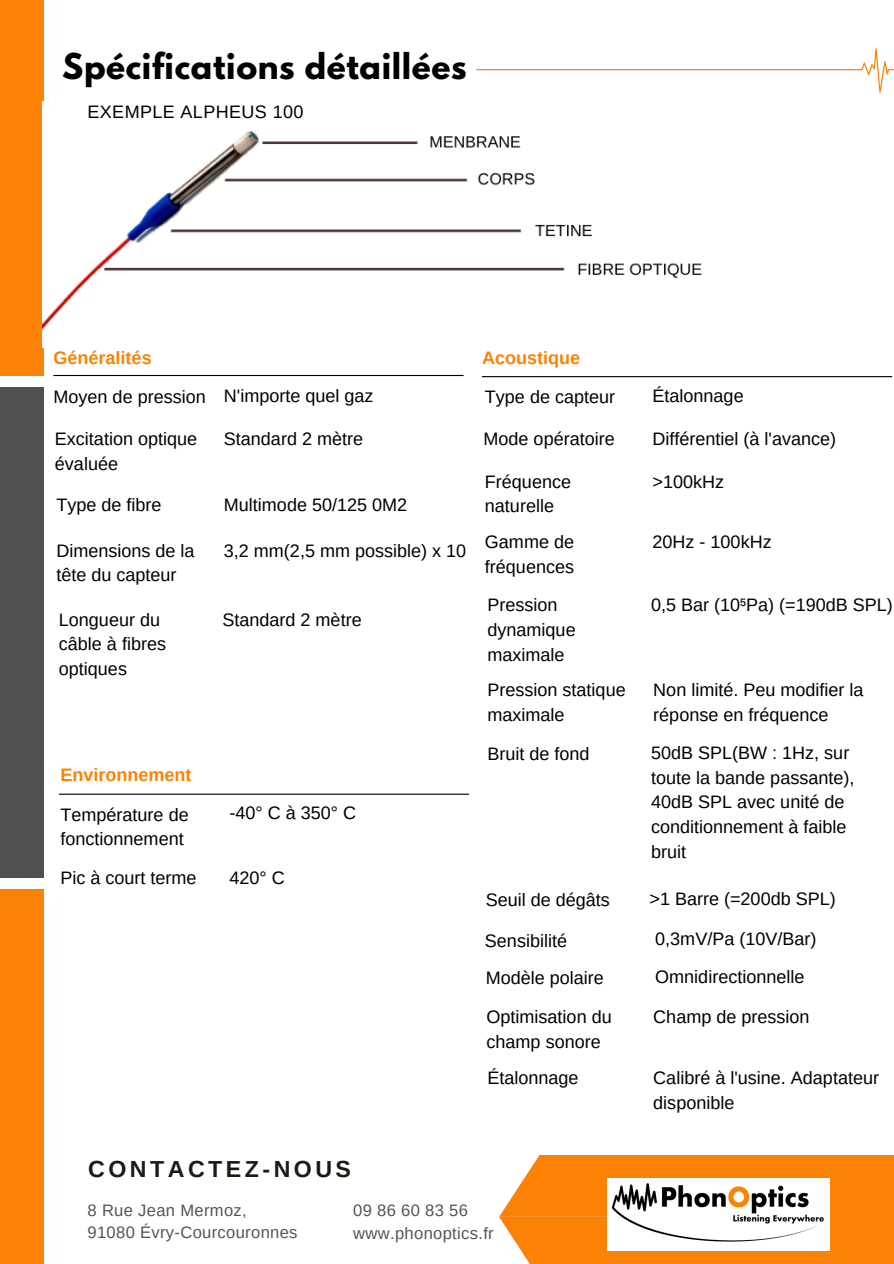
<style>
.page{position:relative;width:894px;height:1264px;background:#fff}
.page>*{position:absolute;margin:0;border:0;box-sizing:border-box;transform-origin:0 0}
.t1{font:700 31.5px "League Spartan";letter-spacing:.02em;color:#000}
.t2{font:700 23.25px "Arimo";letter-spacing:.15em;color:#1f1913}
.t3{font:18px/24.8px "Arimo";color:#000}
.t4{font:700 18px "Arimo";color:#fc8205}
.t5{font:18px "Arimo";letter-spacing:.02em;color:#000}
.t6{font:16.5px "Arimo";letter-spacing:.02em;color:#545454}
</style>
<div class="page">
<div style="left:0;top:889px;width:43px;height:374px;background:#fc8205"></div>
<div style="left:0;top:387px;width:43px;height:490px;background:#515151"></div>
<div style="left:0;top:0;width:43px;height:375px;background:#fc8205"></div>
<div style="left:692px;top:1155px;width:201px;height:108px;background:#fc8205"></div>
<svg style="left:499px;top:1155px;width:195px;height:108px;background:#fc9429"></svg>
<img style="left:607px;top:1177px;width:222px;height:73px">
<img style="left:43px;top:131px;width:659px;height:198px">
<svg style="left:476px;top:48px;width:417px;height:45px"></svg>
<hr style="left:53px;top:375px;width:410px;height:1px;background:#000">
<hr style="left:59px;top:793px;width:410px;height:1px;background:#000">
<hr style="left:482px;top:376px;width:409px;height:1px;background:#000">
<p class="t1" style="left:62px;top:51px;width:406px">Spécifications détaillées</p>
<p class="t5" style="left:87px;top:102px;width:217px">EXEMPLE ALPHEUS 100</p>
<p class="t4" style="left:54px;top:347px;width:100px">Généralités</p>
<p class="t3" style="left:54px;top:384px;width:154px">Moyen de pression</p>
<p class="t3" style="left:224px;top:383px;width:151px">N'importe quel gaz</p>
<p class="t3" style="left:55px;top:426px;width:144px">Excitation optique</p>
<p class="t3" style="left:55px;top:451px;width:65px">évaluée</p>
<p class="t3" style="left:224px;top:426px;width:141px">Standard 2 mètre</p>
<p class="t3" style="left:56px;top:492px;width:107px">Type de fibre</p>
<p class="t3" style="left:224px;top:492px;width:185px">Multimode 50/125 0M2</p>
<p class="t3" style="left:56px;top:538px;width:140px">Dimensions de la</p>
<p class="t3" style="left:56px;top:563px;width:122px">tête du capteur</p>
<p class="t3" style="left:224px;top:538px;width:244px">3,2 mm(2,5 mm possible) x 10</p>
<p class="t3" style="left:59px;top:607px;width:109px">Longueur du câble à fibres optiques</p>
<p class="t3" style="left:222px;top:607px;width:141px">Standard 2 mètre</p>
<p class="t4" style="left:60px;top:765px;width:133px">Environnement</p>
<p class="t3" style="left:60px;top:802px;width:130px">Température de</p>
<p class="t3" style="left:60px;top:826px;width:125px">fonctionnement</p>
<p class="t3" style="left:229px;top:800px;width:128px">-40° C à 350° C</p>
<p class="t3" style="left:60px;top:865px;width:138px">Pic à court terme</p>
<p class="t3" style="left:229px;top:865px;width:57px">420° C</p>
<p class="t4" style="left:482px;top:347px;width:100px">Acoustique</p>
<p class="t3" style="left:485px;top:384px;width:132px">Type de capteur</p>
<p class="t3" style="left:652px;top:383px;width:93px">Étalonnage</p>
<p class="t3" style="left:483px;top:426px;width:133px">Mode opératoire</p>
<p class="t3" style="left:652px;top:426px;width:185px">Différentiel (à l'avance)</p>
<p class="t3" style="left:485px;top:469px;width:88px">Fréquence</p>
<p class="t3" style="left:485px;top:494px;width:71px">naturelle</p>
<p class="t3" style="left:652px;top:469px;width:73px">&gt;100kHz</p>
<p class="t3" style="left:485px;top:529px;width:91px">Gamme de</p>
<p class="t3" style="left:485px;top:554px;width:91px">fréquences</p>
<p class="t3" style="left:652px;top:529px;width:121px">20Hz - 100kHz</p>
<p class="t3" style="left:487px;top:593px;width:90px">Pression dynamique maximale</p>
<p class="t3" style="left:651px;top:593px;width:243px">0,5 Bar (10⁵Pa) (=190dB SPL)</p>
<p class="t3" style="left:487px;top:677px;width:140px">Pression statique</p>
<p class="t3" style="left:487px;top:702px;width:79px">maximale</p>
<p class="t3" style="left:653px;top:677px;width:212px">Non limité. Peu modifier la réponse en fréquence</p>
<p class="t3" style="left:487px;top:741px;width:104px">Bruit de fond</p>
<p class="t3" style="left:651px;top:740px;width:205px">50dB SPL(BW : 1Hz, sur toute la bande passante),<br>40dB SPL avec unité de conditionnement à faible bruit</p>
<p class="t3" style="left:485px;top:887px;width:126px">Seuil de dégâts</p>
<p class="t3" style="left:649px;top:886px;width:188px">&gt;1 Barre (=200db SPL)</p>
<p class="t3" style="left:485px;top:927px;width:84px">Sensibilité</p>
<p class="t3" style="left:655px;top:926px;width:163px">0,3mV/Pa (10V/Bar)</p>
<p class="t3" style="left:485px;top:965px;width:120px">Modèle polaire</p>
<p class="t3" style="left:655px;top:964px;width:151px">Omnidirectionnelle</p>
<p class="t3" style="left:486px;top:1004px;width:127px">Optimisation du</p>
<p class="t3" style="left:486px;top:1029px;width:116px">champ sonore</p>
<p class="t3" style="left:653px;top:1004px;width:158px">Champ de pression</p>
<p class="t3" style="left:487px;top:1065px;width:93px">Étalonnage</p>
<p class="t3" style="left:653px;top:1065px;width:227px">Calibré à l'usine. Adaptateur disponible</p>
<p class="t2" style="left:88px;top:1155px;width:264px">CONTACTEZ-NOUS</p>
<p class="t6" style="left:87px;top:1200px;width:161px">8 Rue Jean Mermoz,</p>
<p class="t6" style="left:87px;top:1222px;width:211px">91080 Évry-Courcouronnes</p>
<p class="t6" style="left:353px;top:1201px;width:116px">09 86 60 83 56</p>
<p class="t6" style="left:353px;top:1223px;width:142px">www.phonoptics.fr</p>
</div>
